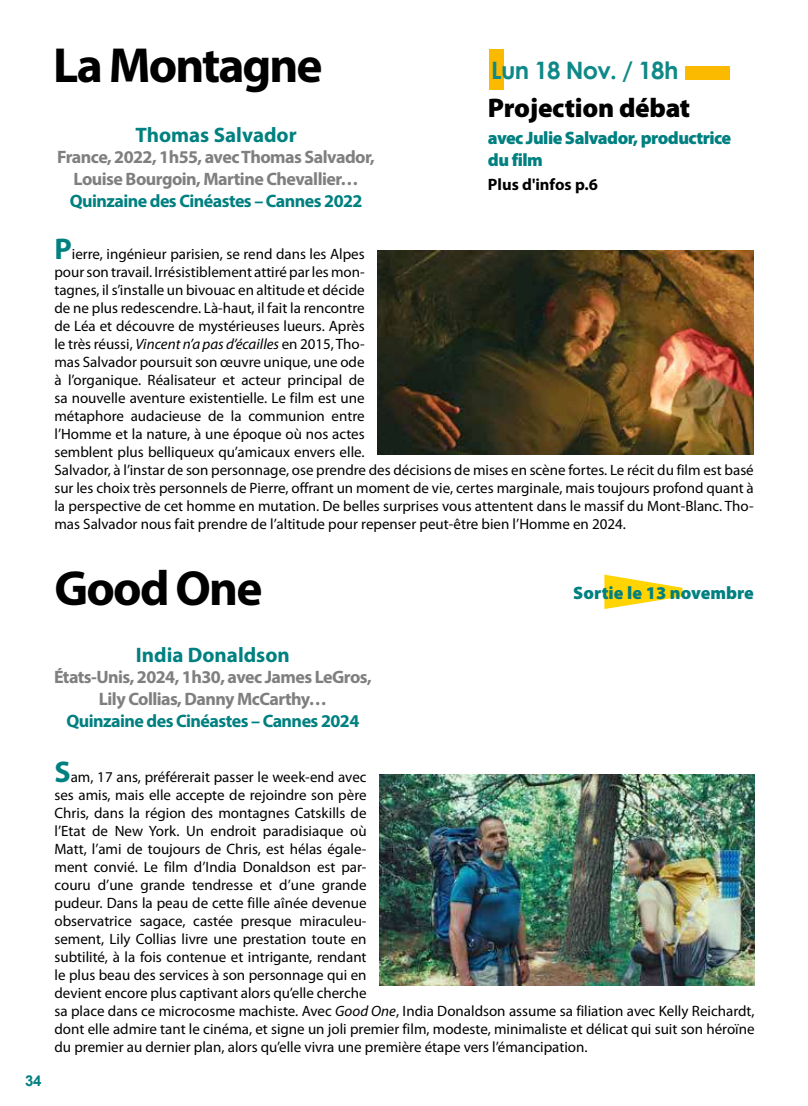
<style>
.page{position:relative;width:808px;height:1106px;background:#fff}
.page>*{position:absolute;margin:0;border:0;box-sizing:border-box;transform-origin:0 0}
.t1{font:700 49.5px "Myriad Pro";letter-spacing:-.04em;color:#000}
.t2{font:900 27px "Myriad Pro";letter-spacing:-.01em;color:#000}
.t3{font:700 24px "Century Gothic";letter-spacing:-.03em;color:#0f8888}
.t4{font:700 21px "Myriad Pro";color:#008080}
.t5{font:700 18px/21.6px "Myriad Pro";letter-spacing:-.03em;color:#7f7f7f;text-align:center}
.t6{font:700 18px "Myriad Pro";letter-spacing:-.03em;color:#008080}
.t7{font:900 18px/22.5px "Myriad Pro";letter-spacing:-.03em;color:#008080}
.t8{font:900 18px "Myriad Pro";color:#008080}
.t9{font:700 16.5px "Myriad Pro";color:#000}
.t10{font:15px/18px "Myriad Pro";color:#000}
.t11{font:700 15px "Arial";color:#008080}
.s1{font-weight:700;font-size:30px;color:#008080}
.s2{font-style:italic}
</style>
<div class="page">
<svg style="left:604px;top:574px;width:78px;height:35px"></svg>
<svg style="left:489px;top:49px;width:14px;height:40px"></svg>
<svg style="left:685px;top:66px;width:45px;height:14px"></svg>
<img style="left:377px;top:251px;width:377px;height:203px">
<img style="left:379px;top:774px;width:375px;height:211px">
<h1 class="t1" style="left:53px;top:33px;width:271px">La Montagne</h1>
<h3 class="t4" style="left:135px;top:121px;width:163px">Thomas Salvador</h3>
<p class="t5" style="left:57px;top:146px;width:319px">France, 2022, 1h55, avec Thomas Salvador,<br>Louise Bourgoin, Martine Chevallier…</p>
<p class="t6" style="left:70px;top:189px;width:294px">Quinzaine des Cinéastes – Cannes 2022</p>
<h3 class="t3" style="left:491px;top:55px;width:189px">Lun 18 Nov. / 18h</h3>
<h2 class="t2" style="left:488px;top:92px;width:204px">Projection débat</h2>
<p class="t7" style="left:488px;top:127px;width:245px">avec Julie Salvador, productrice du film</p>
<p class="t9" style="left:488px;top:174px;width:111px">Plus d'infos p.6</p>
<p class="t10" style="left:54px;top:244px;width:701px"><span class="s1">P</span>ierre, ingénieur parisien, se rend dans les Alpes<br>pour son travail. Irrésistiblement attiré par les mon-<br>tagnes, il s’installe un bivouac en altitude et décide<br>de ne plus redescendre. Là-haut, il fait la rencontre<br>de Léa et découvre de mystérieuses lueurs. Après<br>le très réussi, <span class="s2">Vincent n’a pas d’écailles</span> en 2015, Tho-<br>mas Salvador poursuit son œuvre unique, une ode<br>à l’organique. Réalisateur et acteur principal de<br>sa nouvelle aventure existentielle. Le film est une<br>métaphore audacieuse de la communion entre<br>l’Homme et la nature, à une époque où nos actes<br>semblent plus belliqueux qu’amicaux envers elle.<br>Salvador, à l’instar de son personnage, ose prendre des décisions de mises en scène fortes. Le récit du film est basé sur les choix très personnels de Pierre, offrant un moment de vie, certes marginale, mais toujours profond quant à la perspective de cet homme en mutation. De belles surprises vous attentent dans le massif du Mont-Blanc. Tho&shy;mas Salvador nous fait prendre de l’altitude pour repenser peut-être bien l’Homme en 2024.</p>
<h1 class="t1" style="left:54px;top:556px;width:209px">Good One</h1>
<p class="t8" style="left:573px;top:582px;width:182px">Sortie le 13 novembre</p>
<p class="t11" style="left:25px;top:1071px;width:18px">34</p>
<h3 class="t4" style="left:136px;top:641px;width:155px">India Donaldson</h3>
<p class="t5" style="left:54px;top:666px;width:319px">États-Unis, 2024, 1h30, avec James LeGros,<br>Lily Collias, Danny McCarthy…</p>
<p class="t6" style="left:66px;top:708px;width:294px">Quinzaine des Cinéastes – Cannes 2024</p>
<p class="t10" style="left:54px;top:767px;width:702px"><span class="s1">S</span>am, 17 ans, préférerait passer le week-end avec<br>ses amis, mais elle accepte de rejoindre son père<br>Chris, dans la région des montagnes Catskills de<br>l’Etat de New York. Un endroit paradisiaque où<br>Matt, l’ami de toujours de Chris, est hélas égale-<br>ment convié. Le film d’India Donaldson est par-<br>couru d’une grande tendresse et d’une grande<br>pudeur. Dans la peau de cette fille aînée devenue<br>observatrice sagace, castée presque miraculeu-<br>sement, Lily Collias livre une prestation toute en<br>subtilité, à la fois contenue et intrigante, rendant<br>le plus beau des services à son personnage qui en<br>devient encore plus captivant alors qu’elle cherche<br>sa place dans ce microcosme machiste. Avec <span class="s2">Good One</span>, India Donaldson assume sa filiation avec Kelly Reichardt, dont elle admire tant le cinéma, et signe un joli premier film, modeste, minimaliste et délicat qui suit son héroïne du premier au dernier plan, alors qu’elle vivra une première étape vers l’émancipation.</p>
</div>
